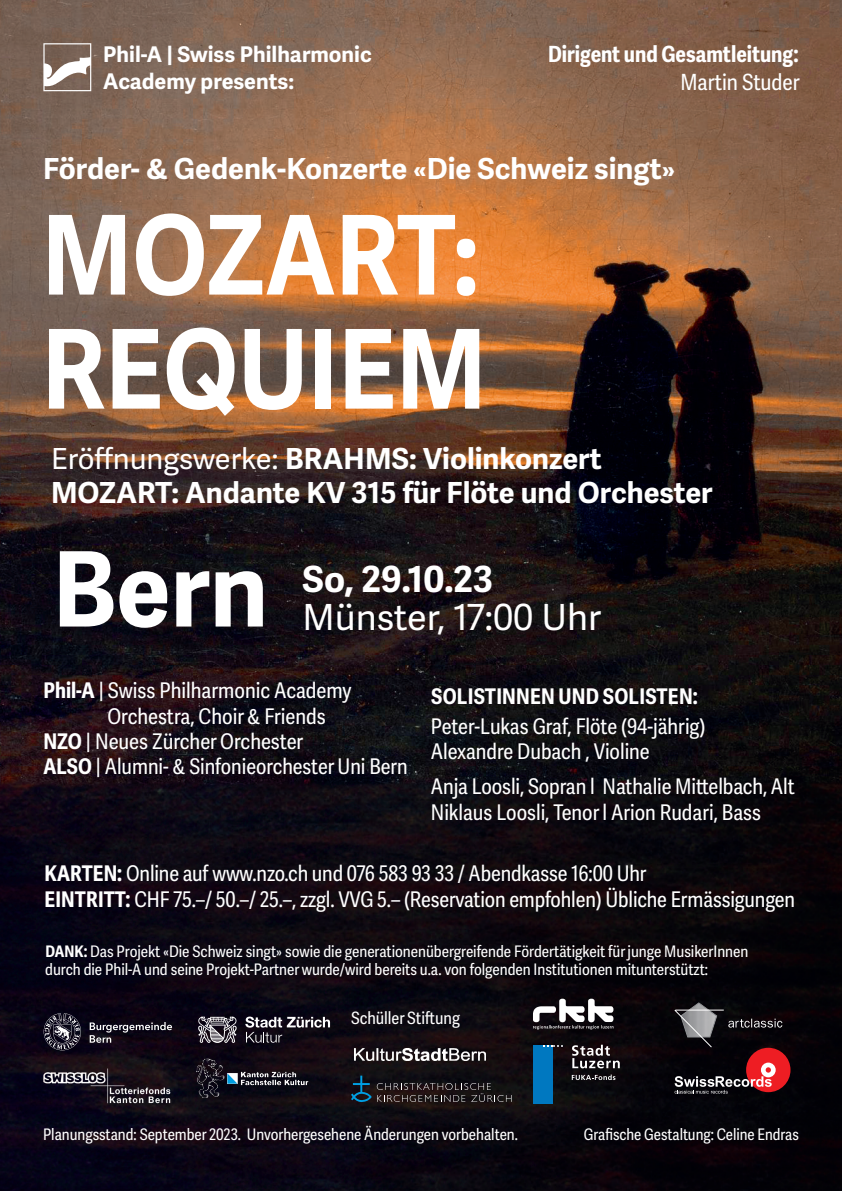
<style>
.page{position:relative;width:842px;height:1191px;background:#fff}
.page>*{position:absolute;margin:0;border:0;box-sizing:border-box;transform-origin:0 0}
.t1{font:700 110px "Adelle Sans";color:#fff;scale:.9 1}
.t2{font:700 104px "Adelle Sans";color:#fff;scale:.96 1}
.t3{font:36px "Adelle Sans";color:#fff}
.t4{font:700 36px "Adelle Sans";color:#fff}
.t5{font:700 29px "Adelle Sans";color:#fff}
.t6{font:700 22.3px "Adelle Sans Cnd";color:#fff}
.t7{font:22.3px "Adelle Sans Cnd";color:#fff}
.t8{font:21.6px "Adelle Sans Cnd";letter-spacing:-.005em;color:#fff}
.t9{font:700 21.6px "Adelle Sans";color:#fff}
.t10{font:700 21.6px "Adelle Sans Cnd";letter-spacing:.01em;color:#fff}
.t11{font:17px "Adelle Sans Cnd";color:#fff}
.t12{font:15.9px/18.8px "Adelle Sans Cnd";color:#fff}
.s1{font-weight:400}
.s2{font-weight:700}
</style>
<div class="page">
<img style="left:0;top:0;width:842px;height:1191px">
<svg style="left:43px;top:43px;width:48px;height:48px"></svg>
<svg style="left:675px;top:1002px;width:107px;height:45px;background:#2d2b2f"></svg>
<svg style="left:44px;top:1013px;width:128px;height:37px;background:#2b2633"></svg>
<svg style="left:245px;top:1016px;width:85px;height:26px;background:#423e46"></svg>
<svg style="left:198px;top:1016px;width:39px;height:27px"></svg>
<img style="left:354px;top:1048px;width:131px;height:12px">
<img style="left:195px;top:1052px;width:135px;height:45px">
<div style="left:746px;top:1047px;width:44px;height:45px;background:#ee1d23;border-radius:50%"></div>
<svg style="left:761px;top:1062px;width:15px;height:15px"></svg>
<svg style="left:675px;top:1067px;width:97px;height:26px"></svg>
<img style="left:41px;top:1065px;width:129px;height:39px">
<svg style="left:533px;top:998px;width:80px;height:31px"></svg>
<svg style="left:572px;top:1044px;width:48px;height:24px"></svg>
<svg style="left:572px;top:1074px;width:43px;height:6px"></svg>
<div style="left:534px;top:1045px;width:19px;height:58px;background:#0078c0"></div>
<svg style="left:543px;top:1045px;width:20px;height:2px"></svg>
<svg style="left:351px;top:1075px;width:160px;height:27px;background:#242429"></svg>
<p class="t9" style="left:103px;top:41px;width:270px">Phil-A | Swiss Philharmonic</p>
<p class="t9" style="left:103px;top:68px;width:192px">Academy presents:</p>
<p class="t6" style="left:548px;top:41px;width:252px">Dirigent und Gesamtleitung:</p>
<p class="t7" style="left:680px;top:69px;width:121px">Martin Studer</p>
<p class="t5" style="left:43px;top:151px;width:633px">Förder- &amp; Gedenk-Konzerte «Die Schweiz singt»</p>
<p class="t1" style="left:42px;top:189px;width:488px">MOZART:</p>
<p class="t1" style="left:42px;top:303px;width:496px">REQUIEM</p>
<p class="t5" style="left:51px;top:441px;width:552px"><span class="s1">Eröffnungswerke:</span> BRAHMS: Violinkonzert</p>
<p class="t5" style="left:51px;top:475px;width:663px">MOZART: Andante KV 315 für Flöte und Orchester</p>
<p class="t2" style="left:52px;top:527px;width:226px">Bern</p>
<p class="t4" style="left:303px;top:557px;width:192px">So, 29.10.23</p>
<p class="t3" style="left:303px;top:596px;width:300px">Münster, 17:00 Uhr</p>
<p class="t8" style="left:43px;top:678px;width:310px"><span class="s2">Phil-A</span> | Swiss Philharmonic Academy</p>
<p class="t8" style="left:107px;top:703px;width:220px">Orchestra, Choir &amp; Friends</p>
<p class="t8" style="left:43px;top:728px;width:261px"><span class="s2">NZO</span> | Neues Zürcher Orchester</p>
<p class="t8" style="left:43px;top:754px;width:366px"><span class="s2">ALSO</span> | Alumni- &amp; Sinfonieorchester Uni Bern</p>
<p class="t10" style="left:431px;top:683px;width:268px">SOLISTINNEN UND SOLISTEN:</p>
<p class="t8" style="left:431px;top:713px;width:276px">Peter-Lukas Graf, Flöte (94-jährig)</p>
<p class="t8" style="left:431px;top:738px;width:220px">Alexandre Dubach , Violine</p>
<p class="t8" style="left:431px;top:774px;width:365px">Anja Loosli, Sopran l Nathalie Mittelbach, Alt</p>
<p class="t8" style="left:431px;top:799px;width:332px">Niklaus Loosli, Tenor l Arion Rudari, Bass</p>
<p class="t8" style="left:45px;top:860px;width:603px"><span class="s2">KARTEN:</span> Online auf www.nzo.ch und 076 583 93 33 / Abendkasse 16:00 Uhr</p>
<p class="t8" style="left:45px;top:886px;width:752px"><span class="s2">EINTRITT:</span> CHF 75.–/ 50.–/ 25.–, zzgl. VVG 5.– (Reservation empfohlen) Übliche Ermässigungen</p>
<p class="t12" style="left:45px;top:942px;width:705px"><span class="s2">DANK:</span> Das Projekt «Die Schweiz singt» sowie die generationenübergreifende Fördertätigkeit für junge MusikerInnen durch die Phil-A und seine Projekt-Partner wurde/wird bereits u.a. von folgenden Institutionen mitunterstützt:</p>
<p class="t11" style="left:351px;top:1008px;width:110px">Schüller Stiftung</p>
<p class="t12" style="left:43px;top:1125px;width:476px">Planungsstand: September 2023. Unvorhergesehene Änderungen vorbehalten.</p>
<p class="t12" style="left:584px;top:1125px;width:216px">Grafische Gestaltung: Celine Endras</p>
</div>
